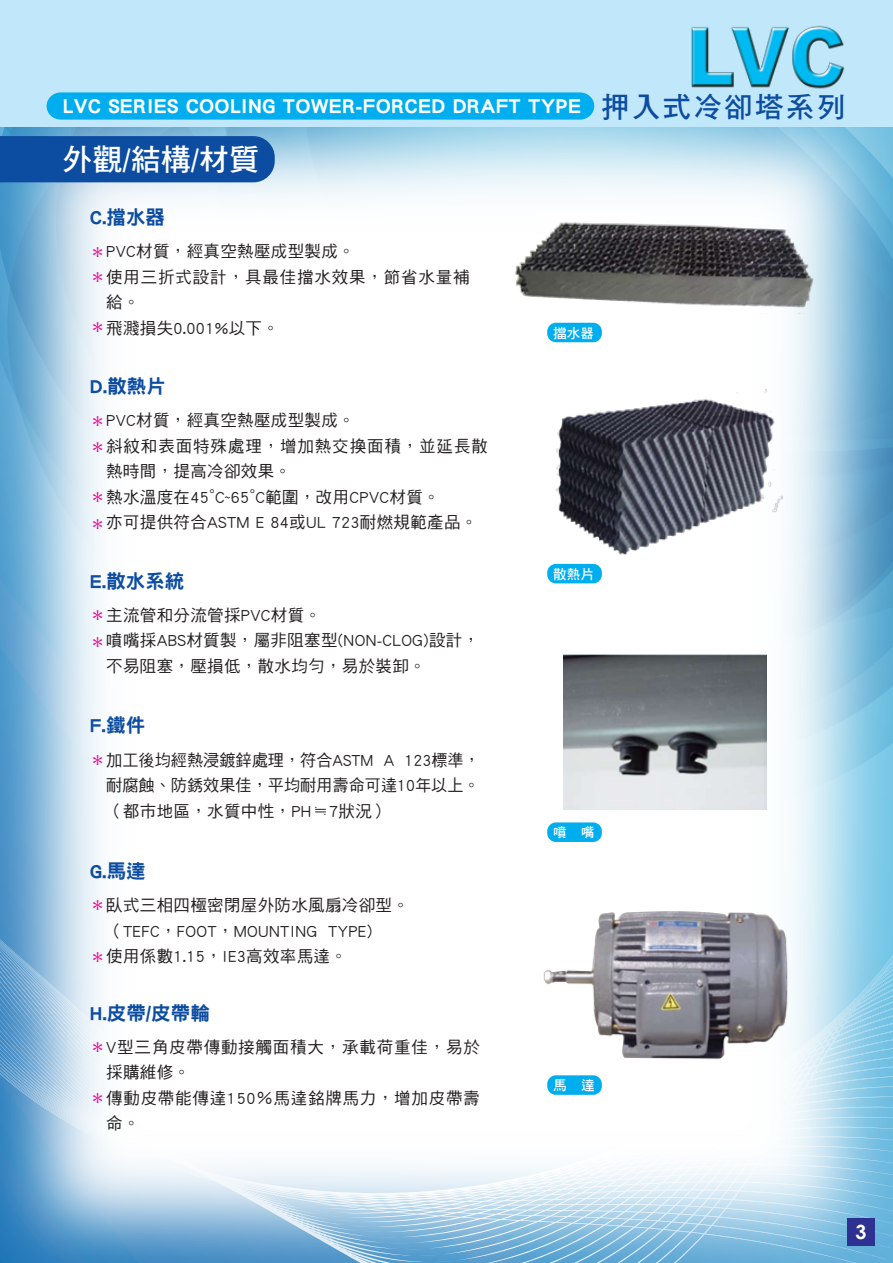
<style>
.page{position:relative;width:893px;height:1263px;background:#fff}
.page>*{position:absolute;margin:0;border:0;box-sizing:border-box;transform-origin:0 0}
.t1{font:30px "DF Hei Std W7";color:#fff}
.t2{font:21px "DF Hei Std W9";letter-spacing:.01em;color:#fff}
.t3{font:700 19.65px "Century Gothic";color:#fff}
.t4{font:19.5px "DF Hei Std W9";color:#0d4da1}
.t5{font:16.5px/25.5px "DF Hei Std W5";letter-spacing:.02em;color:#231f20;text-align:justify}
.t6{font:16.5px "DF Hei Std W5";letter-spacing:.05em;color:#231f20}
.t7{font:16.5px "DF Hei Std W5";letter-spacing:.045em;color:#231f20}
.t8{font:16.5px "DF Hei Std W5";letter-spacing:.055em;color:#231f20}
.t9{font:13.5px "DF Hei Std W7";letter-spacing:.02em;color:#fff}
.t10{font:9px "DF Hei Std W5";color:#231f20}
.s1{font-family:"DF Hei Std W7";font-size:28.5px;color:#0d4da1}
.s2{color:#ed028c}
</style>
<div class="page">
<img style="left:0;top:127px;width:893px;height:1136px">
<svg style="left:198px;top:1169px;width:31px;height:15px"></svg>
<svg style="left:123px;top:1150px;width:58px;height:16px"></svg>
<svg style="left:275px;top:1187px;width:436px;height:75px;background:#a4cbe5"></svg>
<div style="left:0;top:136px;width:275px;height:46px;background:#0d4da1"></div>
<div style="left:0;top:0;width:893px;height:127px;background:#c1e8fa"></div>
<svg style="left:47px;top:92px;width:547px;height:28px;background:#07b0ef"></svg>
<img style="left:691px;top:25px;width:154px;height:64px">
<div style="left:847px;top:1218px;width:28px;height:28px;background:#2e3092"></div>
<div style="left:547px;top:323px;width:55px;height:19px;background:#00aeef;border-radius:9px"></div>
<div style="left:547px;top:564px;width:55px;height:19px;background:#00aeef;border-radius:9px"></div>
<div style="left:547px;top:822px;width:55px;height:20px;background:#00aeef;border-radius:9px"></div>
<div style="left:547px;top:1075px;width:55px;height:20px;background:#00aeef;border-radius:9px"></div>
<svg style="left:315px;top:809px;width:11px;height:3px"></svg>
<img style="left:511px;top:216px;width:308px;height:97px">
<img style="left:547px;top:389px;width:235px;height:175px">
<img style="left:563px;top:655px;width:204px;height:154px">
<img style="left:533px;top:897px;width:264px;height:173px">
<p class="t2" style="left:63px;top:94px;width:784px">LVC SERIES COOLING TOWER-FORCED DRAFT TYPE <span class="s1">押入式冷卻塔系列</span></p>
<h1 class="t1" style="left:63px;top:143px;width:198px">外觀/結構/材質</h1>
<p class="t4" style="left:90px;top:207px;width:77px">C.擋水器</p>
<p class="t5" style="left:89px;top:238px;width:267px"><span class="s2">＊</span>PVC材質，經真空熱壓成型製成。</p>
<p class="t6" style="left:89px;top:268px;width:382px"><span class="s2">＊</span>使用三折式設計，具最佳擋水效果，節省水量補</p>
<p class="t5" style="left:106px;top:289px;width:35px">給。</p>
<p class="t5" style="left:89px;top:315px;width:191px"><span class="s2">＊</span>飛濺損失0.001%以下。</p>
<p class="t4" style="left:90px;top:376px;width:78px">D.散熱片</p>
<p class="t5" style="left:89px;top:407px;width:267px"><span class="s2">＊</span>PVC材質，經真空熱壓成型製成。</p>
<p class="t8" style="left:89px;top:437px;width:400px"><span class="s2">＊</span>斜紋和表面特殊處理，增加熱交換面積，並延長散</p>
<p class="t5" style="left:106px;top:458px;width:186px">熱時間，提高冷卻效果。</p>
<p class="t5" style="left:89px;top:484px;width:352px"><span class="s2">＊</span>熱水溫度在45 C~65 C範圍，改用CPVC材質。</p>
<p class="t5" style="left:89px;top:509px;width:389px"><span class="s2">＊</span>亦可提供符合ASTM E 84或UL 723耐燃規範產品。</p>
<p class="t5" style="left:210px;top:484px;width:18px">°</p>
<p class="t5" style="left:250px;top:484px;width:18px">°</p>
<p class="t4" style="left:90px;top:570px;width:96px">E.散水系統</p>
<p class="t5" style="left:89px;top:602px;width:233px"><span class="s2">＊</span>主流管和分流管採PVC材質。</p>
<p class="t5" style="left:89px;top:627px;width:391px"><span class="s2">＊</span>噴嘴採ABS材質製，屬非阻塞型(NON-CLOG)設計，</p>
<p class="t5" style="left:106px;top:653px;width:321px">不易阻塞，壓損低，散水均勻，易於裝卸。</p>
<p class="t4" style="left:90px;top:715px;width:57px">F.鐵件</p>
<p class="t5" style="left:106px;top:747px;width:375px;text-indent:-17px"><span class="s2">＊</span>加工後均經熱浸鍍鋅處理，符合ASTM A 123標準，耐腐蝕、防銹效果佳，平均耐用壽命可達10年以上。（都市地區，水質中性，PH 7狀況）</p>
<p class="t10" style="left:315px;top:799px;width:3px">.</p>
<p class="t10" style="left:324px;top:806px;width:3px">.</p>
<p class="t4" style="left:90px;top:860px;width:57px">G.馬達</p>
<p class="t5" style="left:89px;top:892px;width:321px"><span class="s2">＊</span>臥式三相四極密閉屋外防水風扇冷卻型。</p>
<p class="t5" style="left:106px;top:918px;width:268px">（TEFC，FOOT，MOUNTING TYPE)</p>
<p class="t5" style="left:89px;top:943px;width:259px"><span class="s2">＊</span>使用係數1.15，IE3高效率馬達。</p>
<p class="t4" style="left:90px;top:1002px;width:122px">H.皮帶/皮帶輪</p>
<p class="t6" style="left:89px;top:1038px;width:392px"><span class="s2">＊</span>V型三角皮帶傳動接觸面積大，承載荷重佳，易於</p>
<p class="t5" style="left:106px;top:1059px;width:85px">採購維修。</p>
<p class="t7" style="left:89px;top:1089px;width:392px"><span class="s2">＊</span>傳動皮帶能傳達150％馬達銘牌馬力，增加皮帶壽</p>
<p class="t5" style="left:106px;top:1110px;width:35px">命。</p>
<p class="t9" style="left:553px;top:325px;width:43px">擋水器</p>
<p class="t9" style="left:553px;top:566px;width:43px">散熱片</p>
<p class="t9" style="left:553px;top:825px;width:43px">噴 嘴</p>
<p class="t9" style="left:553px;top:1078px;width:43px">馬 達</p>
<p class="t3" style="left:855px;top:1219px;width:12px">3</p>
</div>
